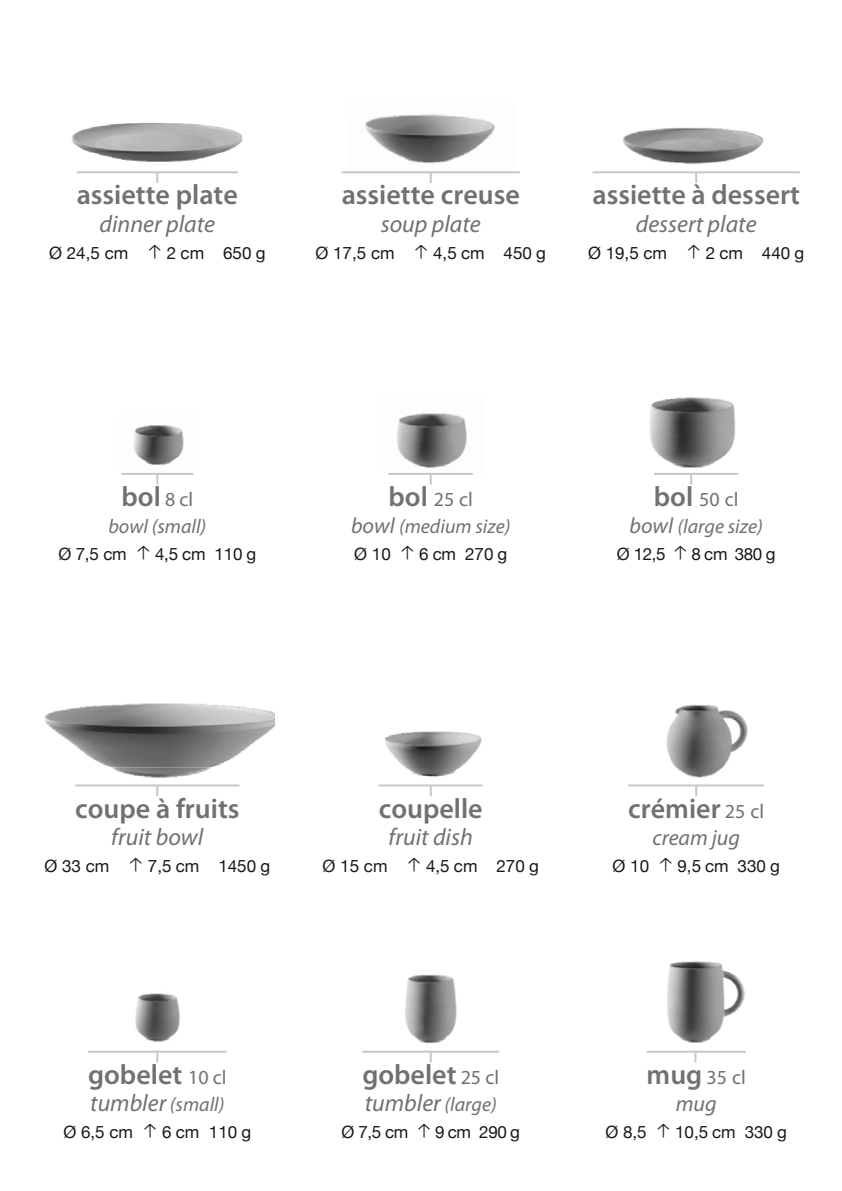
<style>
.page{position:relative;width:842px;height:1191px;background:#fff}
.page>*{position:absolute;margin:0;border:0;box-sizing:border-box;transform-origin:0 0}
.t1{font:600 28px "Myriad Pro";color:#707173}
.t2{font:italic 24px "Myriad Pro";color:#707173}
.t3{font:italic 22px "Myriad Pro";color:#707173}
.t4{font:italic 20px/27px "Myriad Pro";color:#707173;text-align:center}
.t5{font:20px "Myriad Pro";color:#707173}
.t6{font:17px "Helvetica Neue";color:#1a171c}
.s1{font-weight:400;font-size:20px}
.s2{font-weight:600;font-style:normal;font-size:28px}
.s3{font-style:normal}
.s4{font-size:22px}
.s5{font-size:20px}
.s6{font-weight:600;font-size:28px}
</style>
<div class="page">
<hr style="left:430px;top:1041px;width:2px;height:21px;background:#c6c7c9">
<img style="left:405px;top:974px;width:52px;height:76px">
<hr style="left:362px;top:1050px;width:137px;height:2px;background:#c6c7c9">
<hr style="left:430px;top:775px;width:2px;height:21px;background:#c6c7c9">
<div style="left:313px;top:672px;width:235px;height:113px;background:#fff;border-radius:36px"></div>
<img style="left:384px;top:731px;width:98px;height:46px">
<hr style="left:379px;top:784px;width:104px;height:2px;background:#c6c7c9">
<hr style="left:430px;top:162px;width:2px;height:21px;background:#c6c7c9">
<img style="left:365px;top:114px;width:130px;height:57px">
<hr style="left:342px;top:171px;width:178px;height:2px;background:#c6c7c9">
<hr style="left:430px;top:464px;width:2px;height:21px;background:#c6c7c9">
<img style="left:388px;top:413px;width:79px;height:61px">
<hr style="left:389px;top:473px;width:84px;height:2px;background:#c6c7c9">
<hr style="left:156px;top:1041px;width:2px;height:21px;background:#c6c7c9">
<img style="left:135px;top:993px;width:45px;height:55px">
<hr style="left:88px;top:1050px;width:139px;height:2px;background:#c6c7c9">
<hr style="left:156px;top:162px;width:2px;height:21px;background:#c6c7c9">
<img style="left:72px;top:122px;width:171px;height:50px">
<hr style="left:77px;top:171px;width:161px;height:2px;background:#c6c7c9">
<hr style="left:156px;top:464px;width:2px;height:21px;background:#c6c7c9">
<img style="left:134px;top:425px;width:60px;height:49px">
<hr style="left:121px;top:473px;width:72px;height:2px;background:#c6c7c9">
<hr style="left:156px;top:775px;width:2px;height:21px;background:#c6c7c9">
<img style="left:44px;top:703px;width:231px;height:64px">
<img style="left:111px;top:767px;width:100px;height:17px">
<hr style="left:75px;top:784px;width:165px;height:2px;background:#c6c7c9">
<hr style="left:695px;top:162px;width:2px;height:21px;background:#c6c7c9">
<img style="left:623px;top:127px;width:141px;height:44px">
<hr style="left:592px;top:171px;width:208px;height:2px;background:#c6c7c9">
<hr style="left:690px;top:464px;width:2px;height:21px;background:#c6c7c9">
<img style="left:649px;top:397px;width:90px;height:77px">
<hr style="left:654px;top:473px;width:84px;height:2px;background:#c6c7c9">
<hr style="left:695px;top:775px;width:2px;height:21px;background:#c6c7c9">
<img style="left:666px;top:704px;width:82px;height:80px">
<hr style="left:628px;top:784px;width:136px;height:2px;background:#c6c7c9">
<hr style="left:694px;top:1041px;width:2px;height:21px;background:#c6c7c9">
<img style="left:667px;top:961px;width:78px;height:89px">
<hr style="left:647px;top:1050px;width:99px;height:2px;background:#c6c7c9">
<h1 class="t1" style="left:77px;top:177px;width:163px">assiette plate</h1>
<h2 class="t2" style="left:100px;top:209px;width:117px">dinner plate</h2>
<p class="t6" style="left:49px;top:242px;width:81px">Ø 24,5 cm</p>
<p class="t6" style="left:167px;top:242px;width:100px">2 cm 650 g</p>
<h1 class="t1" style="left:342px;top:177px;width:180px">assiette creuse</h1>
<h2 class="t2" style="left:381px;top:209px;width:102px">soup plate</h2>
<p class="t6" style="left:316px;top:242px;width:81px">Ø 17,5 cm</p>
<p class="t6" style="left:433px;top:242px;width:114px">4,5 cm 450 g</p>
<h1 class="t1" style="left:592px;top:177px;width:209px">assiette à dessert</h1>
<h2 class="t2" style="left:636px;top:209px;width:122px">dessert plate</h2>
<p class="t6" style="left:588px;top:242px;width:81px">Ø 19,5 cm</p>
<p class="t6" style="left:706px;top:242px;width:100px">2 cm 440 g</p>
<h1 class="t1" style="left:121px;top:479px;width:73px">bol <span class="s1">8 cl</span></h1>
<p class="t4" style="left:108px;top:512px;width:99px">bowl (small)</p>
<p class="t6" style="left:58px;top:544px;width:70px">Ø 7,5 cm</p>
<p class="t6" style="left:155px;top:544px;width:103px">4,5 cm 110 g</p>
<p class="t4" style="left:351px;top:485px;width:161px"><span class="s2">bol</span> <span class="s3">25 cl<br></span><span class="s4">bowl</span> (medium size)</p>
<p class="t6" style="left:354px;top:544px;width:38px">Ø 10</p>
<p class="t6" style="left:419px;top:544px;width:90px">6 cm 270 g</p>
<p class="t4" style="left:629px;top:485px;width:135px"><span class="s2">bol</span> <span class="s3">50 cl<br></span><span class="s4">bowl</span> (large size)</p>
<p class="t6" style="left:617px;top:544px;width:50px">Ø 12,5</p>
<p class="t6" style="left:691px;top:544px;width:85px">8 cm 380 g</p>
<h1 class="t1" style="left:75px;top:790px;width:166px">coupe à fruits</h1>
<h2 class="t2" style="left:111px;top:821px;width:94px">fruit bowl</h2>
<p class="t6" style="left:44px;top:855px;width:66px">Ø 33 cm</p>
<p class="t6" style="left:148px;top:855px;width:124px">7,5 cm 1450 g</p>
<h1 class="t1" style="left:379px;top:790px;width:105px">coupelle</h1>
<h2 class="t2" style="left:389px;top:821px;width:86px">fruit dish</h2>
<p class="t6" style="left:323px;top:855px;width:66px">Ø 15 cm</p>
<p class="t6" style="left:426px;top:855px;width:114px">4,5 cm 270 g</p>
<h1 class="t1" style="left:628px;top:790px;width:137px">crémier <span class="s1">25 cl</span></h1>
<p class="t3" style="left:652px;top:823px;width:89px">cream jug</p>
<p class="t6" style="left:612px;top:855px;width:38px">Ø 10</p>
<p class="t6" style="left:677px;top:855px;width:104px">9,5 cm 330 g</p>
<h1 class="t1" style="left:88px;top:1056px;width:140px">gobelet <span class="s1">10 cl</span></h1>
<h2 class="t2" style="left:90px;top:1088px;width:136px">tumbler <span class="s5">(small)</span></h2>
<p class="t6" style="left:63px;top:1121px;width:71px">Ø 6,5 cm</p>
<p class="t6" style="left:162px;top:1121px;width:91px">6 cm 110 g</p>
<h1 class="t1" style="left:362px;top:1056px;width:138px">gobelet <span class="s1">25 cl</span></h1>
<h2 class="t2" style="left:365px;top:1088px;width:134px">tumbler <span class="s5">(large)</span></h2>
<p class="t6" style="left:342px;top:1121px;width:68px">Ø 7,5 cm</p>
<p class="t6" style="left:435px;top:1121px;width:86px">9 cm 290 g</p>
<p class="t5" style="left:647px;top:1064px;width:101px"><span class="s6">mug</span> 35 cl</p>
<p class="t3" style="left:676px;top:1090px;width:42px">mug</p>
<p class="t6" style="left:605px;top:1121px;width:43px">Ø 8,5</p>
<p class="t6" style="left:675px;top:1121px;width:113px">10,5 cm 330 g</p>
</div>
